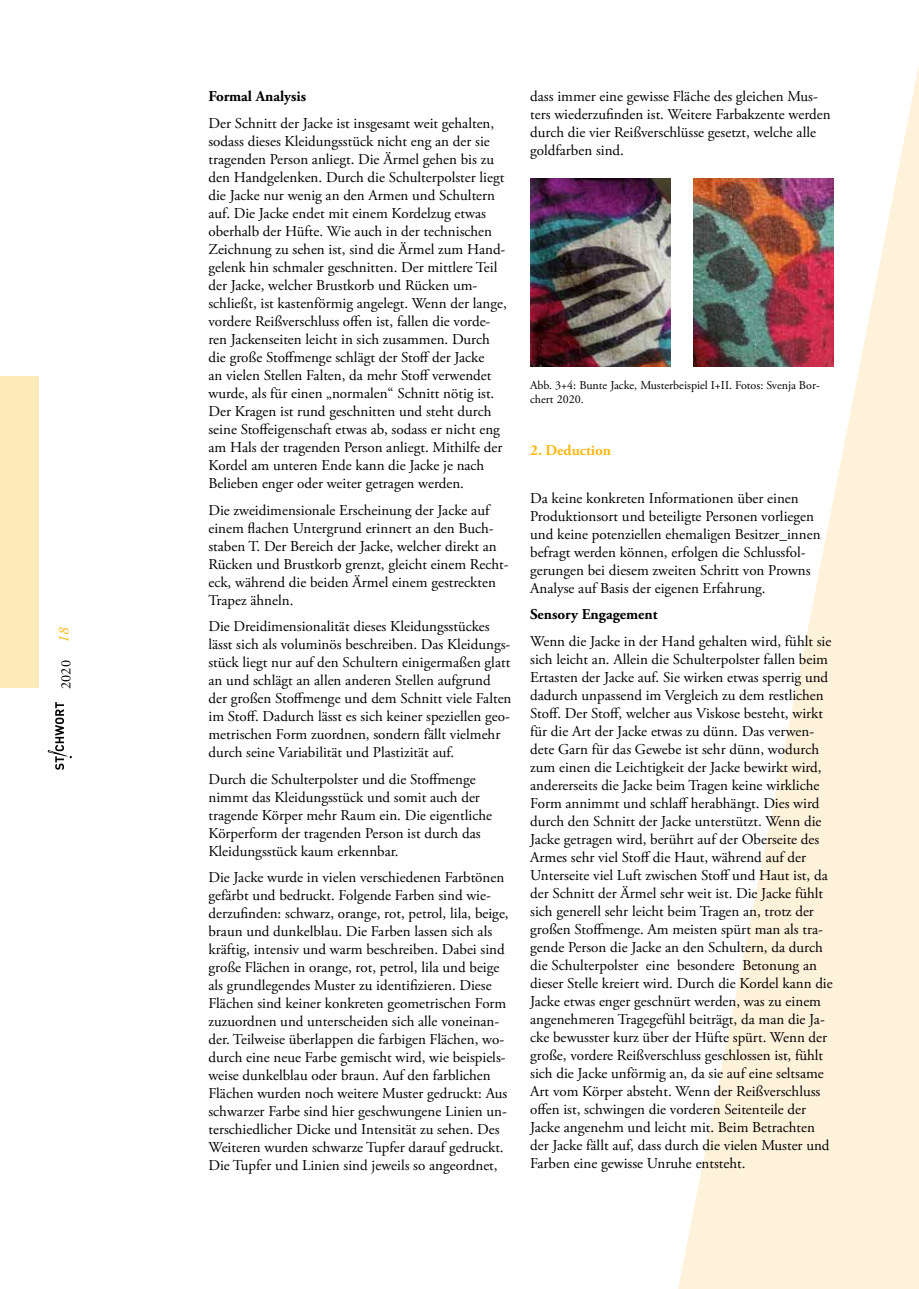
<style>
.page{position:relative;width:919px;height:1289px;background:#fff}
.page>*{position:absolute;margin:0;border:0;box-sizing:border-box;transform-origin:0 0}
.t1{font:15px/18px "Adobe Garamond Pro";color:#000}
.t2{font:700 15px "Adobe Garamond Pro";color:#000}
.t3{font:700 15px "Adobe Garamond Pro";color:#fdb913}
.t4{font:14.25px "Adobe Garamond Pro";color:#000}
.t5{font:12px/14.4px "Adobe Garamond Pro";color:#000}
.s1{font-style:italic;font-size:15px;color:#fdb913}
</style>
<div class="page">
<svg style="left:678px;top:70px;width:240px;height:1218px;fill:#fff2db"></svg>
<svg style="left:48px;top:702px;width:24px;height:68px"></svg>
<img style="left:530px;top:179px;width:140px;height:188px">
<img style="left:694px;top:179px;width:139px;height:188px">
<div style="left:0;top:377px;width:38px;height:311px;background:#feeab8"></div>
<p class="t4" style="left:57px;top:689px;width:63px;rotate:-90deg">2020 <span class="s1">18</span></p>
<p class="t2" style="left:208px;top:88px;width:99px">Formal Analysis</p>
<p class="t1" style="left:208px;top:115px;width:300px">Der Schnitt der Jacke ist insgesamt weit gehalten, sodass dieses Kleidungsstück nicht eng an der sie tragenden Person anliegt. Die Ärmel gehen bis zu den Handgelenken. Durch die Schulterpolster liegt die Jacke nur wenig an den Armen und Schultern auf. Die Jacke endet mit einem Kordelzug etwas oberhalb der Hüfte. Wie auch in der technischen Zeichnung zu sehen ist, sind die Ärmel zum Hand&shy;gelenk hin schmaler geschnitten. Der mittlere Teil der Jacke, welcher Brustkorb und Rücken um&shy;schließt, ist kastenförmig angelegt. Wenn der lange, vordere Reißverschluss offen ist, fallen die vorde&shy;ren Jackenseiten leicht in sich zusammen. Durch die große Stoffmenge schlägt der Stoff der Jacke<br>an vielen Stellen Falten, da mehr Stoff verwendet wurde, als für einen „normalen“ Schnitt nötig ist.<br>Der Kragen ist rund geschnitten und steht durch seine Stoffeigenschaft etwas ab, sodass er nicht eng am Hals der tragenden Person anliegt. Mithilfe der Kordel am unteren Ende kann die Jacke je nach Belieben enger oder weiter getragen werden.</p>
<p class="t1" style="left:208px;top:501px;width:301px">Die zweidimensionale Erscheinung der Jacke auf einem flachen Untergrund erinnert an den Buch&shy;staben T. Der Bereich der Jacke, welcher direkt an Rücken und Brustkorb grenzt, gleicht einem Recht&shy;eck, während die beiden Ärmel einem gestreckten Trapez ähneln.</p>
<p class="t1" style="left:208px;top:618px;width:304px">Die Dreidimensionalität dieses Kleidungsstückes lässt sich als voluminös beschreiben. Das Kleidungs&shy;stück liegt nur auf den Schultern einigermaßen glatt an und schlägt an allen anderen Stellen aufgrund der großen Stoffmenge und dem Schnitt viele Falten im Stoff. Dadurch lässt es sich keiner speziellen geo&shy;metrischen Form zuordnen, sondern fällt vielmehr durch seine Variabilität und Plastizität auf.</p>
<p class="t1" style="left:208px;top:770px;width:285px">Durch die Schulterpolster und die Stoffmenge nimmt das Kleidungsstück und somit auch der tragende Körper mehr Raum ein. Die eigentliche Körperform der tragenden Person ist durch das Kleidungsstück kaum erkennbar.</p>
<p class="t1" style="left:208px;top:869px;width:302px">Die Jacke wurde in vielen verschiedenen Farbtönen gefärbt und bedruckt. Folgende Farben sind wie&shy;derzufinden: schwarz, orange, rot, petrol, lila, beige, braun und dunkelblau. Die Farben lassen sich als kräftig, intensiv und warm beschreiben. Dabei sind große Flächen in orange, rot, petrol, lila und beige als grundlegendes Muster zu identifizieren. Diese Flächen sind keiner konkreten geometrischen Form zuzuordnen und unterscheiden sich alle voneinan&shy;der. Teilweise überlappen die farbigen Flächen, wo&shy;durch eine neue Farbe gemischt wird, wie beispiels&shy;weise dunkelblau oder braun. Auf den farblichen Flächen wurden noch weitere Muster gedruckt: Aus schwarzer Farbe sind hier geschwungene Linien un&shy;terschiedlicher Dicke und Intensität zu sehen. Des Weiteren wurden schwarze Tupfer darauf gedruckt.<br>Die Tupfer und Linien sind jeweils so angeordnet,</p>
<p class="t1" style="left:530px;top:88px;width:302px">dass immer eine gewisse Fläche des gleichen Mus&shy;ters wiederzufinden ist. Weitere Farbakzente werden durch die vier Reißverschlüsse gesetzt, welche alle goldfarben sind.</p>
<p class="t5" style="left:530px;top:378px;width:291px">Abb. 3+4: Bunte Jacke, Musterbeispiel I+II. Fotos: Svenja Bor&shy;chert 2020.</p>
<p class="t3" style="left:530px;top:441px;width:82px">2. Deduction</p>
<p class="t1" style="left:530px;top:489px;width:292px">Da keine konkreten Informationen über einen Produktionsort und beteiligte Personen vorliegen und keine potenziellen ehemaligen Besitzer_innen befragt werden können, erfolgen die Schlussfol&shy;gerungen bei diesem zweiten Schritt von Prowns Analyse auf Basis der eigenen Erfahrung.</p>
<p class="t2" style="left:530px;top:605px;width:129px">Sensory Engagement</p>
<p class="t1" style="left:530px;top:632px;width:304px">Wenn die Jacke in der Hand gehalten wird, fühlt sie sich leicht an. Allein die Schulterpolster fallen beim Ertasten der Jacke auf. Sie wirken etwas sperrig und dadurch unpassend im Vergleich zu dem restlichen Stoff. Der Stoff, welcher aus Viskose besteht, wirkt für die Art der Jacke etwas zu dünn. Das verwen&shy;dete Garn für das Gewebe ist sehr dünn, wodurch zum einen die Leichtigkeit der Jacke bewirkt wird, andererseits die Jacke beim Tragen keine wirkliche Form annimmt und schlaff herabhängt. Dies wird durch den Schnitt der Jacke unterstützt. Wenn die Jacke getragen wird, berührt auf der Oberseite des Armes sehr viel Stoff die Haut, während auf der Unterseite viel Luft zwischen Stoff und Haut ist, da der Schnitt der Ärmel sehr weit ist. Die Jacke fühlt sich generell sehr leicht beim Tragen an, trotz der großen Stoffmenge. Am meisten spürt man als tra&shy;gende Person die Jacke an den Schultern, da durch die Schulterpolster eine besondere Betonung an dieser Stelle kreiert wird. Durch die Kordel kann die Jacke etwas enger geschnürt werden, was zu einem angenehmeren Tragegefühl beiträgt, da man die Ja&shy;cke bewusster kurz über der Hüfte spürt. Wenn der große, vordere Reißverschluss geschlossen ist, fühlt sich die Jacke unförmig an, da sie auf eine seltsame Art vom Körper absteht. Wenn der Reißverschluss offen ist, schwingen die vorderen Seitenteile der Jacke angenehm und leicht mit. Beim Betrachten der Jacke fällt auf, dass durch die vielen Muster und Farben eine gewisse Unruhe entsteht.</p>
</div>
